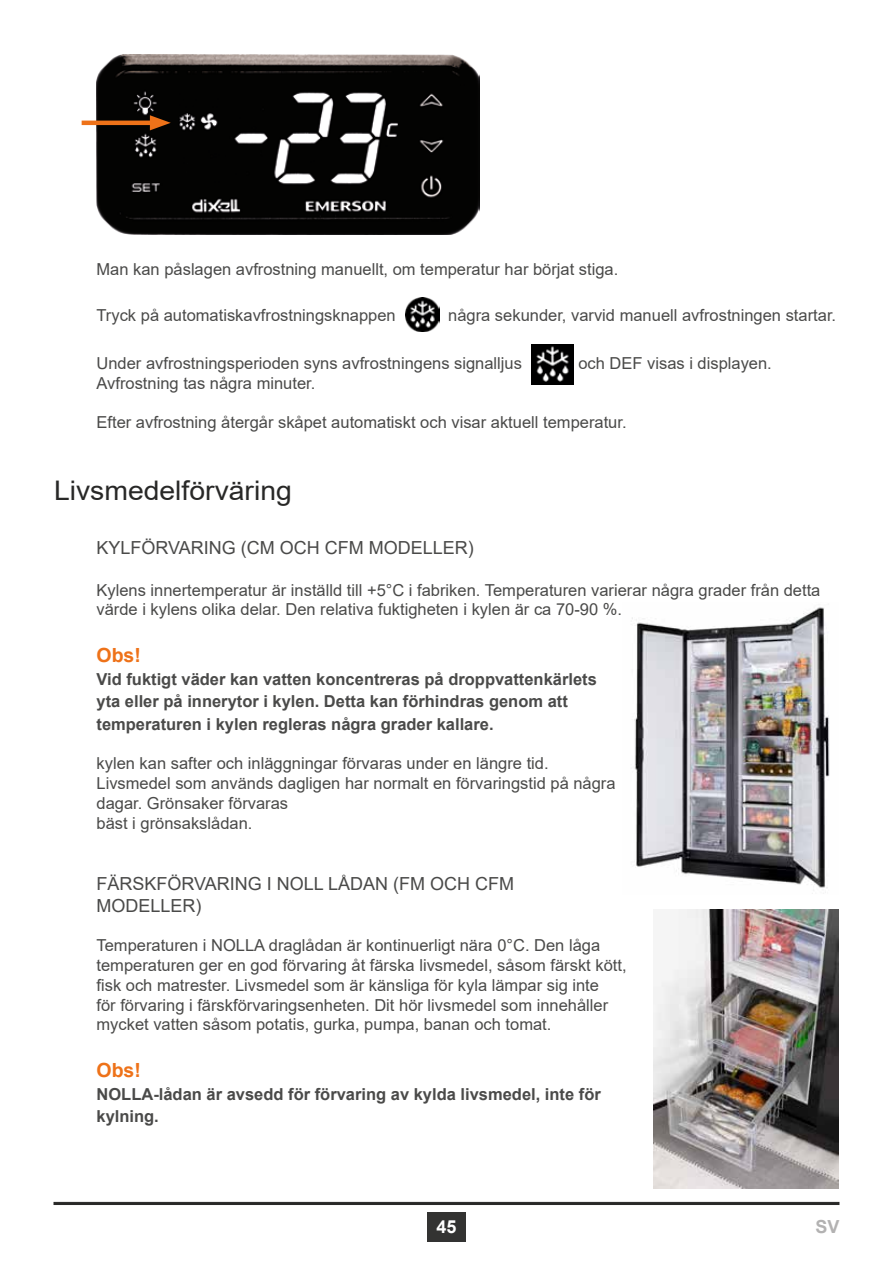
<style>
.page{position:relative;width:893px;height:1263px;background:#fff}
.page>*{position:absolute;margin:0;border:0;box-sizing:border-box;transform-origin:0 0}
.t1{font:27px "Arial";color:#282827;scale:1.05 1}
.t2{font:700 19.5px "Arial";color:#ee7219}
.t3{font:18px/21.6px "Arial";color:#4a4a49}
.t4{font:700 18px "Arial";color:#fff}
.t5{font:700 18px "Arial";color:#b3b2b2}
.t6{font:16.5px/19.8px "Arial";color:#4a4a49}
.t7{font:700 16.5px/22.5px "Arial";color:#4a4a49}
</style>
<div class="page">
<hr style="left:54px;top:1202px;width:785px;height:3px;background:#282827">
<div style="left:427px;top:1212px;width:39px;height:30px;background:#333332"></div>
<img style="left:97px;top:54px;width:382px;height:181px">
<img style="left:405px;top:298px;width:34px;height:34px">
<img style="left:531px;top:344px;width:43px;height:41px">
<hr style="left:82px;top:121px;width:76px;height:4px;background:#ee7219">
<svg style="left:150px;top:115px;width:21px;height:15px"></svg>
<img style="left:653px;top:910px;width:186px;height:279px">
<img style="left:632px;top:607px;width:198px;height:287px">
<p class="t6" style="left:97px;top:259px;width:523px">Man kan påslagen avfrostning manuellt, om temperatur har börjat stiga.</p>
<p class="t6" style="left:97px;top:305px;width:301px">Tryck på automatiskavfrostningsknappen</p>
<p class="t6" style="left:448px;top:305px;width:389px">några sekunder, varvid manuell avfrostningen startar.</p>
<p class="t6" style="left:97px;top:353px;width:427px">Under avfrostningsperioden syns avfrostningens signalljus</p>
<p class="t6" style="left:578px;top:353px;width:195px">och DEF visas i displayen.</p>
<p class="t6" style="left:97px;top:373px;width:220px">Avfrostning tas några minuter.</p>
<p class="t6" style="left:97px;top:412px;width:532px">Efter avfrostning återgår skåpet automatiskt och visar aktuell temperatur.</p>
<h1 class="t1" style="left:54px;top:472px;width:228px">Livsmedelförväring</h1>
<p class="t3" style="left:97px;top:537px;width:379px">KYLFÖRVARING (CM OCH CFM MODELLER)</p>
<p class="t6" style="left:97px;top:580px;width:725px">Kylens innertemperatur är inställd till +5°C i fabriken. Temperaturen varierar några grader från detta värde i kylens olika delar. Den relativa fuktigheten i kylen är ca 70-90 %.</p>
<p class="t2" style="left:97px;top:642px;width:46px">Obs!</p>
<p class="t7" style="left:97px;top:668px;width:502px">Vid fuktigt väder kan vatten koncentreras på droppvattenkärlets yta eller på innerytor i kylen. Detta kan förhindras genom att temperaturen i kylen regleras några grader kallare.</p>
<p class="t6" style="left:97px;top:753px;width:521px">kylen kan safter och inläggningar förvaras under en längre tid.<br>Livsmedel som används dagligen har normalt en förvaringstid på några dagar. Grönsaker förvaras<br>bäst i grönsakslådan.</p>
<p class="t3" style="left:97px;top:873px;width:419px">FÄRSKFÖRVARING I NOLL LÅDAN (FM OCH CFM<br>MODELLER)</p>
<p class="t6" style="left:97px;top:935px;width:532px">Temperaturen i NOLLA draglådan är kontinuerligt nära 0°C. Den låga temperaturen ger en god förvaring åt färska livsmedel, såsom färskt kött, fisk och matrester. Livsmedel som är känsliga för kyla lämpar sig inte<br>för förvaring i färskförvaringsenheten. Dit hör livsmedel som innehåller mycket vatten såsom potatis, gurka, pumpa, banan och tomat.</p>
<p class="t2" style="left:97px;top:1056px;width:46px">Obs!</p>
<p class="t7" style="left:97px;top:1083px;width:506px">NOLLA-lådan är avsedd för förvaring av kylda livsmedel, inte för kylning.</p>
<p class="t4" style="left:436px;top:1214px;width:22px">45</p>
<p class="t5" style="left:815px;top:1214px;width:26px">SV</p>
</div>
